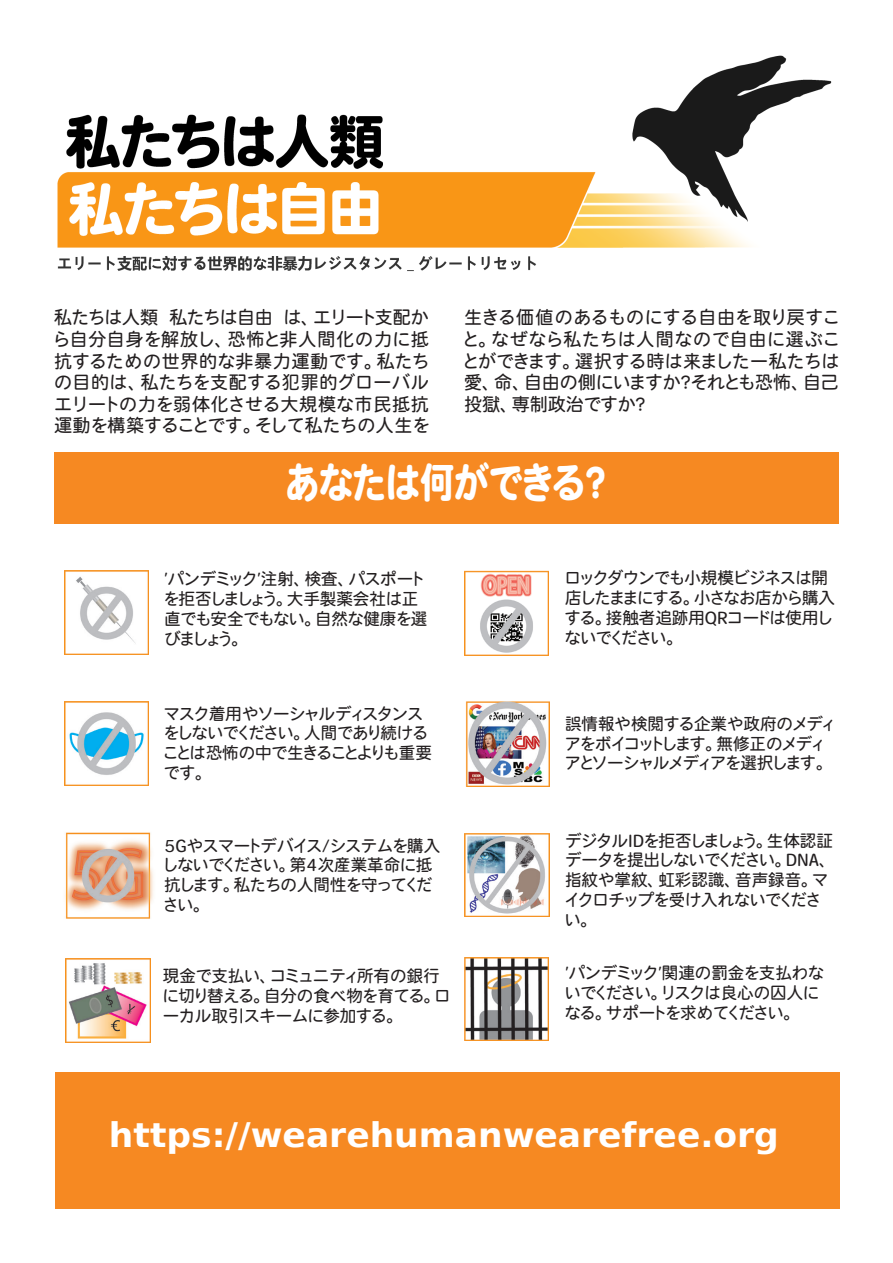
<style>
.page{position:relative;width:893px;height:1263px;background:#fff}
.page>*{position:absolute;margin:0;border:0;box-sizing:border-box;transform-origin:0 0}
.t1{font:40.65px "Heisei Maru Go Std W8";letter-spacing:-.03em;color:#fff;scale:.85 1}
.t2{font:700 33.75px "DejaVu Sans";color:#fff}
.t3{font:18px/21.6px "Heisei Maru Go Std W4";letter-spacing:-.02em;color:#231f20;text-align:justify}
.t4{font:16.5px/19.8px "Heisei Maru Go Std W4";letter-spacing:-.06em;color:#231f20}
.t5{font:16.5px/19.8px "Heisei Maru Go Std W4";letter-spacing:-.09em;color:#231f20}
.t6{font:16.5px/19.8px "Heisei Maru Go Std W4";letter-spacing:-.03em;color:#231f20}
</style>
<div class="page">
<div style="left:54px;top:452px;width:785px;height:72px;background:#f68922"></div>
<div style="left:55px;top:1072px;width:785px;height:136px;background:#f68922"></div>
<img style="left:64px;top:701px;width:85px;height:85px">
<img style="left:65px;top:832px;width:89px;height:87px">
<img style="left:64px;top:570px;width:85px;height:85px">
<img style="left:465px;top:571px;width:84px;height:84px">
<img style="left:465px;top:701px;width:85px;height:86px">
<img style="left:464px;top:957px;width:84px;height:83px">
<img style="left:65px;top:958px;width:85px;height:84px">
<img style="left:57px;top:55px;width:775px;height:217px">
<img style="left:464px;top:834px;width:85px;height:83px">
<p class="t3" style="left:52px;top:307px;width:379px">私たちは人類 私たちは自由 は、エリート支配から自分自身を解放し、恐怖と非人間化の力に抵抗するための世界的な非暴力運動です。私たちの目的は、私たちを支配する犯罪的グローバルエリートの力を弱体化させる大規模な市民抵抗運動を構築することです。そして私たちの人生を</p>
<p class="t3" style="left:462px;top:307px;width:380px">生きる価値のあるものにする自由を取り戻すこと。なぜなら私たちは人間なので自由に選ぶことができます。選択する時は来ましたー私たちは愛、命、自由の側にいますか？それとも恐怖、自己投獄、専制政治ですか？</p>
<p class="t1" style="left:285px;top:460px;width:387px">あなたは何ができる？</p>
<p class="t4" style="left:163px;top:569px;width:266px">’パンデミック’注射、検査、パスポートを拒否しましょう。大手製薬会社は正直でも安全でもない。自然な健康を選びましょう。</p>
<p class="t5" style="left:163px;top:704px;width:271px">マスク着用やソーシャルディスタンスをしないでください。人間であり続けることは恐怖の中で生きることよりも重要です。</p>
<p class="t4" style="left:163px;top:835px;width:279px">5Gやスマートデバイス/システムを購入しないでください。第4次産業革命に抵抗します。私たちの人間性を守ってください。</p>
<p class="t6" style="left:162px;top:966px;width:290px">現金で支払い、コミュニティ所有の銀行に切り替える。自分の食べ物を育てる。ローカル取引スキームに参加する。</p>
<p class="t4" style="left:564px;top:568px;width:272px">ロックダウンでも小規模ビジネスは開店したままにする。小さなお店から購入する。接触者追跡用QRコードは使用しないでください。</p>
<p class="t4" style="left:564px;top:714px;width:274px">誤情報や検閲する企業や政府のメディアをボイコットします。無修正のメディアとソーシャルメディアを選択します。</p>
<p class="t4" style="left:564px;top:831px;width:273px">デジタルIDを拒否しましょう。生体認証データを提出しないでください。DNA、指紋や掌紋、虹彩認識、音声録音。マイクロチップを受け入れないでください。</p>
<p class="t4" style="left:564px;top:963px;width:261px">’パンデミック’関連の罰金を支払わないでください。リスクは良心の囚人になる。サポートを求めてください。</p>
<p class="t2" style="left:109px;top:1107px;width:671px">https://wearehumanwearefree.org</p>
</div>
